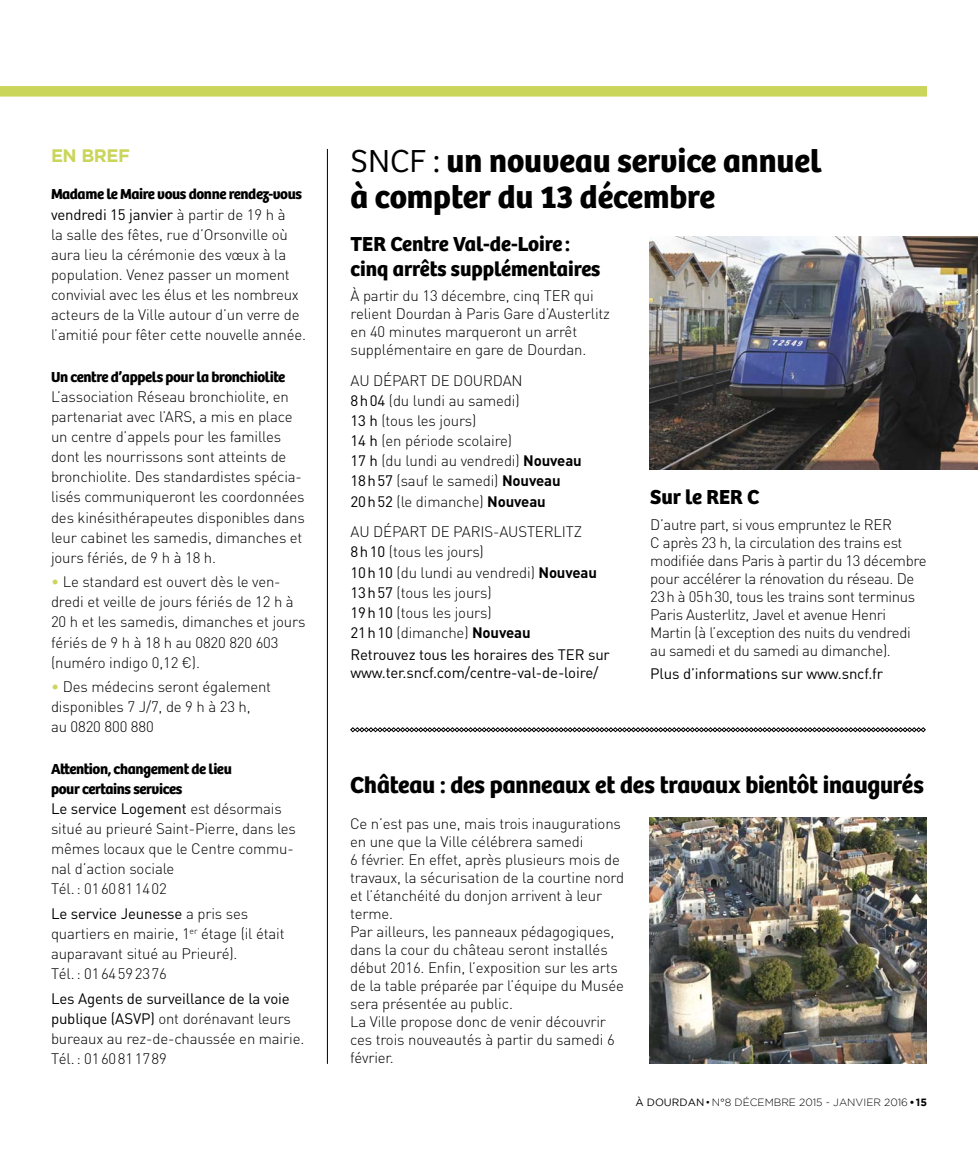
<style>
.page{position:relative;width:978px;height:1149px;background:#fff}
.page>*{position:absolute;margin:0;border:0;box-sizing:border-box;transform-origin:0 0}
.t1{font:700 33px/36px "Bree";color:#000}
.t2{font:700 24px "Bree";letter-spacing:-.01em;color:#000}
.t3{font:700 21px/25.2px "Bree";color:#000}
.t4{font:700 18px "Gotham";letter-spacing:-.025em;color:#cad55b}
.t5{font:300 15px/20.1px "DIN";letter-spacing:-.01em;color:#000}
.t6{font:700 15px/20.1px "Bree";letter-spacing:-.025em;color:#000}
.t7{font:15px/18px "DIN";letter-spacing:-.01em;color:#000}
.t8{font:300 10.5px "Gotham";color:#000}
.s1{font-weight:400}
.s2{color:#cad55b}
.s3{font-weight:300}
.s4{font-weight:700}
</style>
<div class="page">
<svg style="left:0;top:86px;width:927px;height:11px;background:#ccd661"></svg>
<hr style="left:327px;top:149px;width:1px;height:914px;background:#000">
<svg style="left:350px;top:727px;width:576px;height:5px"></svg>
<img style="left:649px;top:236px;width:329px;height:233px">
<img style="left:650px;top:817px;width:277px;height:246px">
<p class="t4" style="left:51px;top:149px;width:80px">EN BREF</p>
<p class="t6" style="left:51px;top:186px;width:253px">Madame le Maire vous donne rendez-vous</p>
<p class="t5" style="left:51px;top:206px;width:257px"><span class="s1">vendredi 15 janvier</span> à partir de 19 h à<br>la salle des fêtes, rue d’Orsonville où aura lieu la cérémonie des vœux à la population. Venez passer un moment convivial avec les élus et les nombreux acteurs de la Ville autour d’un verre de l’amitié pour fêter cette nouvelle année.</p>
<p class="t6" style="left:51px;top:368px;width:236px">Un centre d’appels pour la bronchiolite</p>
<p class="t5" style="left:51px;top:388px;width:255px">L’association Réseau bronchiolite, en partenariat avec l’ARS, a mis en place un centre d’appels pour les familles dont les nourrissons sont atteints de bronchiolite. Des standardistes spécia&shy;lisés communiqueront les coordonnées des kinésithérapeutes disponibles dans leur cabinet les samedis, dimanches et jours fériés, de 9 h à 18 h.</p>
<p class="t5" style="left:51px;top:573px;width:256px"><span class="s2">•</span> Le standard est ouvert dès le ven&shy;dredi et veille de jours fériés de 12 h à<br>20 h et les samedis, dimanches et jours fériés de 9 h à 18 h au 0820 820 603 (numéro indigo 0,12 €).</p>
<p class="t5" style="left:51px;top:678px;width:222px"><span class="s2">•</span> Des médecins seront également disponibles 7 J/7, de 9 h à 23 h,<br>au 0820 800 880</p>
<p class="t6" style="left:51px;top:759px;width:182px">A-ention, changement de lieu pour certains services</p>
<p class="t5" style="left:51px;top:800px;width:246px"><span class="s1">Le service Logement</span> est désormais situé au prieuré Saint-Pierre, dans les mêmes locaux que le Centre commu&shy;nal d’action sociale<br>Tél. : 01 60 81 14 02</p>
<p class="t5" style="left:51px;top:904px;width:235px"><span class="s1">Le service Jeunesse</span> a pris ses quartiers en mairie, 1<sup>er</sup> étage (il était auparavant situé au Prieuré).<br>Tél. : 01 64 59 23 76</p>
<p class="t5" style="left:51px;top:989px;width:255px"><span class="s1">Les Agents de surveillance de la voie publique (ASVP)</span> ont dorénavant leurs bureaux au rez-de-chaussée en mairie.<br>Tél. : 01 60 81 17 89</p>
<h1 class="t1" style="left:350px;top:146px;width:473px"><span class="s3">SNCF :</span> un nouveau service annuel à compter du 13 décembre</h1>
<h3 class="t3" style="left:350px;top:233px;width:251px">TER Centre Val-de-Loire : cinq arrêts supplémentaires</h3>
<p class="t5" style="left:350px;top:288px;width:261px;line-height:18px">À partir du 13 décembre, cinq TER qui relient Dourdan à Paris Gare d’Austerlitz en 40 minutes marqueront un arrêt supplémentaire en gare de Dourdan.</p>
<p class="t5" style="left:350px;top:372px;width:233px">AU DÉPART DE DOURDAN<br><span class="s1">8 h 04</span> (du lundi au samedi)<br><span class="s1">13 h</span> (tous les jours)<br><span class="s1">14 h</span> (en période scolaire)<br><span class="s1">17 h</span> (du lundi au vendredi) <span class="s4">Nouveau<br></span><span class="s1">18 h 57</span> (sauf le samedi) <span class="s4">Nouveau<br></span><span class="s1">20 h 52</span> (le dimanche) <span class="s4">Nouveau</span></p>
<p class="t5" style="left:350px;top:523px;width:248px">AU DÉPART DE PARIS-AUSTERLITZ<br><span class="s1">8 h 10</span> (tous les jours)<br><span class="s1">10 h 10</span> (du lundi au vendredi) <span class="s4">Nouveau<br></span><span class="s1">13 h 57</span> (tous les jours)<br><span class="s1">19 h 10</span> (tous les jours)<br><span class="s1">21 h 10</span> (dimanche) <span class="s4">Nouveau</span></p>
<p class="t7" style="left:350px;top:647px;width:261px">Retrouvez tous les horaires des TER sur www.ter.sncf.com/centre-val-de-loire/</p>
<h3 class="t3" style="left:650px;top:486px;width:111px">Sur le RER C</h3>
<p class="t5" style="left:650px;top:517px;width:278px;line-height:18px">D’autre part, si vous empruntez le RER<br>C après 23 h, la circulation des trains est modifiée dans Paris à partir du 13 décembre pour accélérer la rénovation du réseau. De 23 h à 05 h 30, tous les trains sont terminus Paris Austerlitz, Javel et avenue Henri Martin (à l’exception des nuits du vendredi au samedi et du samedi au dimanche).</p>
<p class="t7" style="left:650px;top:665px;width:234px">Plus d’informations sur www.sncf.fr</p>
<h2 class="t2" style="left:350px;top:775px;width:575px">Château : des panneaux et des travaux bientôt inaugurés</h2>
<p class="t5" style="left:350px;top:816px;width:276px;line-height:18px">Ce n’est pas une, mais trois inaugurations en une que la Ville célébrera samedi<br>6 février. En effet, après plusieurs mois de travaux, la sécurisation de la courtine nord et l’étanchéité du donjon arrivent à leur terme.<br>Par ailleurs, les panneaux pédagogiques, dans la cour du château seront installés début 2016. Enfin, l’exposition sur les arts de la table préparée par l’équipe du Musée sera présentée au public.<br>La Ville propose donc de venir découvrir ces trois nouveautés à partir du samedi 6 février.</p>
<p class="t8" style="left:635px;top:1098px;width:293px"><span class="s1">À DOURDAN</span> • N°8 DÉCEMBRE 2015 - JANVIER 2016 <span class="s4">• 15</span></p>
</div>
